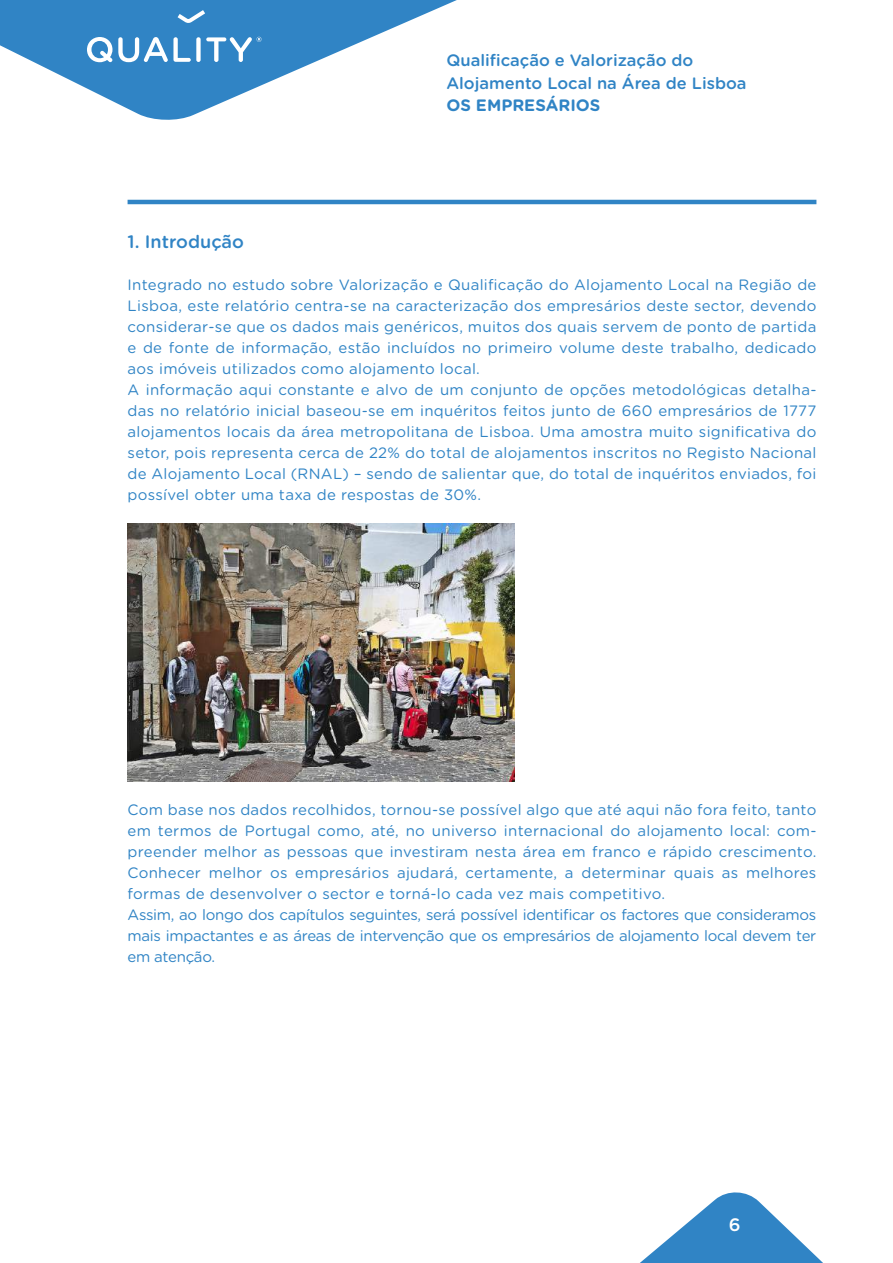
<style>
.page{position:relative;width:893px;height:1263px;background:#fff}
.page>*{position:absolute;margin:0;border:0;box-sizing:border-box;transform-origin:0 0}
.t1{font:500 18px "Gotham Rounded";color:#3084c5}
.t2{font:500 18px "Gotham Rounded";color:#fff}
.t3{font:500 16.5px/22.5px "Gotham Rounded";color:#3084c5}
.t4{font:700 16.5px "Gotham Rounded";color:#3084c5}
.t5{font:15px/21px "Gotham Rounded";letter-spacing:.02em;color:#3084c5}
</style>
<div class="page">
<svg style="left:640px;top:1192px;width:183px;height:71px"></svg>
<svg style="left:0;top:0;width:457px;height:120px;fill:#3084c5"></svg>
<svg style="left:178px;top:10px;width:27px;height:13px"></svg>
<svg style="left:87px;top:37px;width:25px;height:25px"></svg>
<svg style="left:118px;top:37px;width:73px;height:25px"></svg>
<div style="left:196px;top:37px;width:5px;height:25px;background:#fff;border-radius:2px"></div>
<svg style="left:206px;top:37px;width:56px;height:25px"></svg>
<hr style="left:128px;top:200px;width:688px;height:4px;background:#3084c5">
<img style="left:128px;top:523px;width:387px;height:258px">
<p class="t3" style="left:446px;top:48px;width:302px">Qualificação e Valorização do<br>Alojamento Local na Área de Lisboa</p>
<p class="t4" style="left:446px;top:93px;width:155px">OS EMPRESÁRIOS</p>
<p class="t1" style="left:128px;top:229px;width:118px">1. Introdução</p>
<p class="t5" style="left:128px;top:274px;width:690px">Integrado no estudo sobre Valorização e Qualificação do Alojamento Local na Região de Lisboa, este relatório centra-se na caracterização dos empresários deste sector, devendo considerar-se que os dados mais genéricos, muitos dos quais servem de ponto de partida e de fonte de informação, estão incluídos no primeiro volume deste trabalho, dedicado aos imóveis utilizados como alojamento local.<br>A informação aqui constante e alvo de um conjunto de opções metodológicas detalha&shy;das no relatório inicial baseou-se em inquéritos feitos junto de 660 empresários de 1777 alojamentos locais da área metropolitana de Lisboa. Uma amostra muito significativa do setor, pois representa cerca de 22% do total de alojamentos inscritos no Registo Nacional de Alojamento Local (RNAL) – sendo de salientar que, do total de inquéritos enviados, foi possível obter uma taxa de respostas de 30%.</p>
<p class="t5" style="left:128px;top:799px;width:690px">Com base nos dados recolhidos, tornou-se possível algo que até aqui não fora feito, tanto em termos de Portugal como, até, no universo internacional do alojamento local: com&shy;preender melhor as pessoas que investiram nesta área em franco e rápido crescimento.<br>Conhecer melhor os empresários ajudará, certamente, a determinar quais as melhores formas de desenvolver o sector e torná-lo cada vez mais competitivo.<br>Assim, ao longo dos capítulos seguintes, será possível identificar os factores que consideramos mais impactantes e as áreas de intervenção que os empresários de alojamento local devem ter em atenção.</p>
<p class="t2" style="left:729px;top:1211px;width:13px">6</p>
</div>
